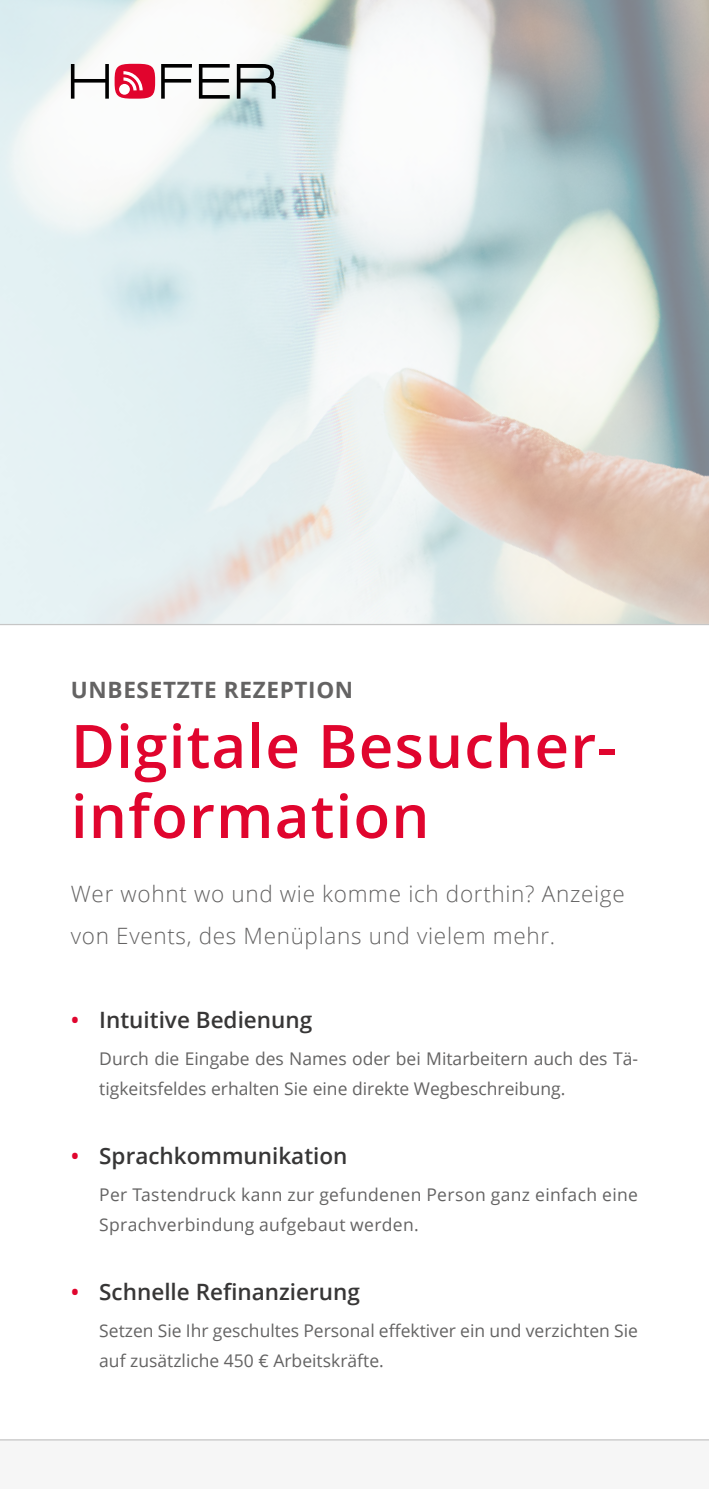
<style>
.page{position:relative;width:709px;height:1489px;background:#fff}
.page>*{position:absolute;margin:0;border:0;box-sizing:border-box;transform-origin:0 0}
.t1{font:600 60px/70px "Open Sans";letter-spacing:.02em;color:#e0052e}
.t2{font:300 22.5px/42.5px "Open Sans";letter-spacing:.03em;color:#646363}
.t3{font:600 22.5px "Open Sans";color:#373636}
.t4{font:700 22.5px "Open Sans";letter-spacing:.03em;color:#646363}
.t5{font:17.5px/30px "Open Sans";color:#646363}
.t6{font:17.5px/30px "Open Sans";letter-spacing:.02em;color:#646363}
.s1{color:#e0052e}
</style>
<div class="page">
<img style="left:0;top:0;width:709px;height:624px">
<svg style="left:0;top:1439px;width:709px;height:2px"></svg>
<hr style="left:0;top:624px;width:709px;height:1px;background:#c6c6c6">
<svg style="left:71px;top:64px;width:38px;height:35px"></svg>
<div style="left:115px;top:64px;width:40px;height:35px;background:#e1042d;border-radius:17px"></div>
<svg style="left:161px;top:64px;width:31px;height:35px"></svg>
<svg style="left:199px;top:64px;width:31px;height:35px"></svg>
<svg style="left:237px;top:64px;width:39px;height:35px"></svg>
<div style="left:119px;top:84px;width:11px;height:11px;background:#fff;border-radius:50%"></div>
<svg style="left:123px;top:71px;width:20px;height:19px"></svg>
<p class="t4" style="left:71px;top:673px;width:284px">UNBESETZTE REZEPTION</p>
<h1 class="t1" style="left:71px;top:710px;width:547px">Digitale Besucher&shy;information</h1>
<p class="t2" style="left:71px;top:871px;width:555px">Wer wohnt wo und wie komme ich dorthin? Anzeige von Events, des Menüplans und vielem mehr.</p>
<p class="t3" style="left:71px;top:1004px;width:243px"><span class="s1">•</span> Intuitive Bedienung</p>
<p class="t5" style="left:99px;top:1042px;width:540px">Durch die Eingabe des Names oder bei Mitarbeitern auch des Tä&shy;tigkeitsfeldes erhalten Sie eine direkte Wegbeschreibung.</p>
<p class="t3" style="left:71px;top:1140px;width:278px"><span class="s1">•</span> Sprachkommunikation</p>
<p class="t6" style="left:99px;top:1179px;width:540px">Per Tastendruck kann zur gefundenen Person ganz einfach eine<br>Sprachverbindung aufgebaut werden.</p>
<p class="t3" style="left:71px;top:1276px;width:290px"><span class="s1">•</span> Schnelle Refinanzierung</p>
<p class="t5" style="left:99px;top:1315px;width:540px">Setzen Sie Ihr geschultes Personal effektiver ein und verzichten Sie auf zusätzliche 450 € Arbeitskräfte.</p>
</div>
